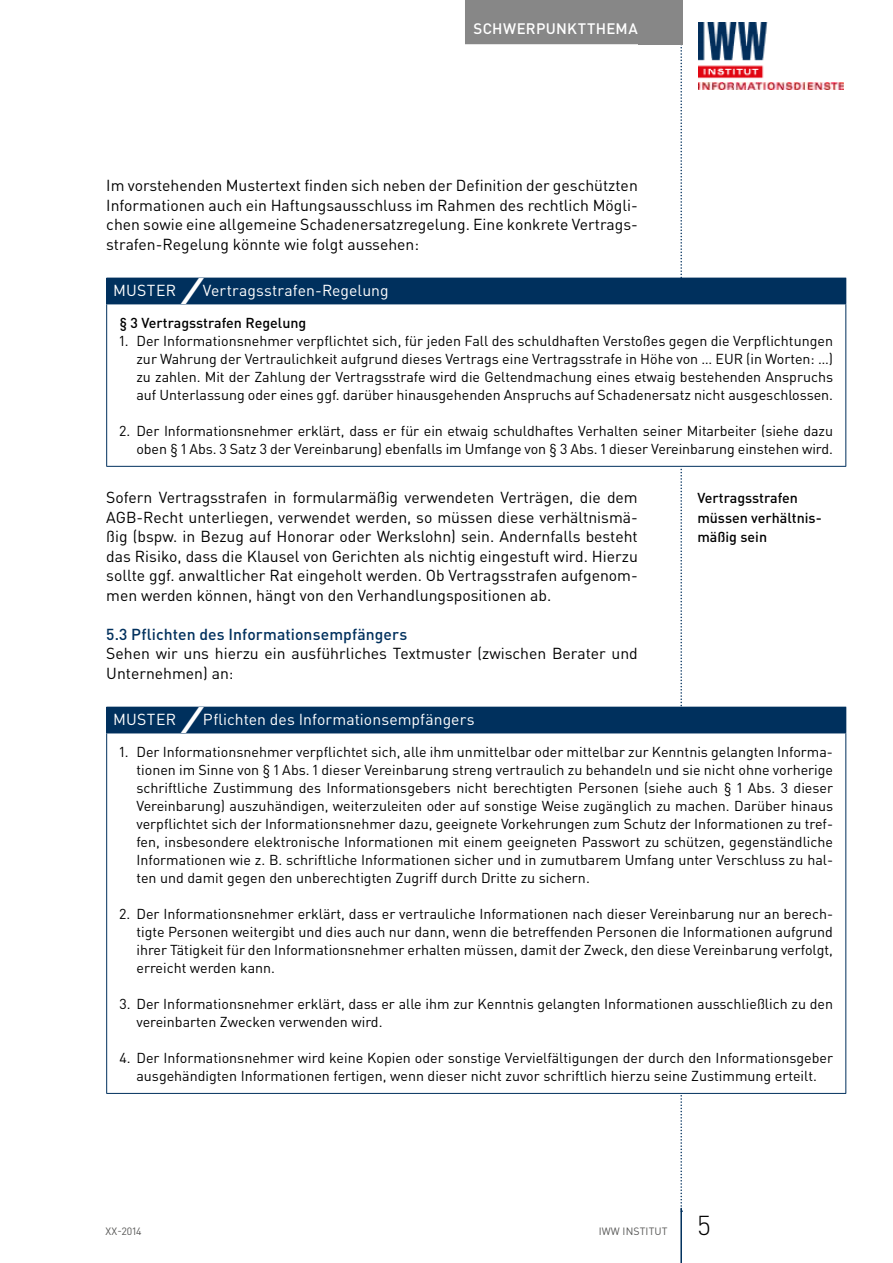
<style>
.page{position:relative;width:893px;height:1263px;background:#fff}
.page>*{position:absolute;margin:0;border:0;box-sizing:border-box;transform-origin:0 0}
.t1{font:300 27px "DIN Pro";color:#000}
.t2{font:15.75px/19.5px "DIN Pro";color:#000;text-align:justify}
.t3{font:15.75px "DIN Pro";letter-spacing:.005em;color:#fff}
.t4{font:500 15.75px "DIN Pro";letter-spacing:.005em;color:#00305d}
.t5{font:500 15px "DIN Pro";letter-spacing:.025em;color:#fff}
.t6{font:14.25px/18px "DIN Pro";color:#000;text-align:justify}
.t7{font:500 14.25px/19.5px "DIN Pro";color:#000}
.t8{font:10.5px "DIN Pro";letter-spacing:.01em;color:#575756}
.s1{font-weight:900;font-style:italic;font-size:33px}
</style>
<div class="page">
<svg style="left:680px;top:44px;width:2px;height:1164px"></svg>
<div style="left:638px;top:0;width:44px;height:44px;background:#878787"></div>
<hr style="left:680px;top:1208px;width:2px;height:55px;background:#00305d">
<div style="left:465px;top:0;width:181px;height:44px;background:#878787"></div>
<img style="left:699px;top:23px;width:144px;height:66px">
<div style="left:107px;top:278px;width:739px;height:26px;background:#00305d"></div>
<div style="left:107px;top:304px;width:739px;height:162px;background:#fff"></div>
<svg style="left:106px;top:278px;width:1px;height:26px"></svg>
<hr style="left:106px;top:304px;width:740px;height:1px;background:#00305d">
<hr style="left:106px;top:304px;width:1px;height:162px;background:#00305d">
<hr style="left:845px;top:304px;width:1px;height:162px;background:#00305d">
<hr style="left:106px;top:466px;width:740px;height:1px;background:#00305d">
<div style="left:107px;top:707px;width:739px;height:26px;background:#00305d"></div>
<div style="left:107px;top:733px;width:739px;height:360px;background:#fff"></div>
<svg style="left:106px;top:707px;width:1px;height:26px"></svg>
<hr style="left:106px;top:733px;width:740px;height:1px;background:#00305d">
<hr style="left:106px;top:733px;width:1px;height:360px;background:#00305d">
<hr style="left:845px;top:733px;width:1px;height:360px;background:#00305d">
<hr style="left:106px;top:1093px;width:740px;height:1px;background:#00305d">
<p class="t5" style="left:473px;top:18px;width:166px">SCHWERPUNKTTHEMA</p>
<p class="t2" style="left:106px;top:175px;width:533px">Im vorstehenden Mustertext finden sich neben der Definition der geschützten Informationen auch ein Haftungsausschluss im Rahmen des rechtlich Mögli&shy;chen sowie eine allgemeine Schadenersatzregelung. Eine konkrete Vertrags&shy;strafen-Regelung könnte wie folgt aussehen:</p>
<p class="t3" style="left:113px;top:280px;width:277px">MUSTER <span class="s1">/</span>Vertragsstrafen-Regelung</p>
<p class="t7" style="left:119px;top:312px;width:188px">§ 3 Vertragsstrafen Regelung</p>
<p class="t6" style="left:136px;top:331px;width:698px;text-indent:-17px">1. Der Informationsnehmer verpflichtet sich, für jeden Fall des schuldhaften Verstoßes gegen die Verpflichtungen zur Wahrung der Vertraulichkeit aufgrund dieses Vertrags eine Vertragsstrafe in Höhe von … EUR (in Worten: …) zu zahlen. Mit der Zahlung der Vertragsstrafe wird die Geltendmachung eines etwaig bestehenden Anspruchs auf Unterlassung oder eines ggf. darüber hinausgehenden Anspruchs auf Schadenersatz nicht ausgeschlossen.</p>
<p class="t6" style="left:119px;top:421px;width:715px;text-align:right">2. Der Informationsnehmer erklärt, dass er für ein etwaig schuldhaftes Verhalten seiner Mitarbeiter (siehe dazu oben § 1 Abs. 3 Satz 3 der Vereinbarung) ebenfalls im Umfange von § 3 Abs. 1 dieser Vereinbarung einstehen wird.</p>
<p class="t2" style="left:106px;top:487px;width:533px">Sofern Vertragsstrafen in formularmäßig verwendeten Verträgen, die dem AGB-Recht unterliegen, verwendet werden, so müssen diese verhältnismä&shy;ßig (bspw. in Bezug auf Honorar oder Werkslohn) sein. Andernfalls besteht das Risiko, dass die Klausel von Gerichten als nichtig eingestuft wird. Hierzu sollte ggf. anwaltlicher Rat eingeholt werden. Ob Vertragsstrafen aufgenom&shy;men werden können, hängt von den Verhandlungspositionen ab.</p>
<p class="t4" style="left:106px;top:623px;width:302px">5.3 Pflichten des Informationsempfängers</p>
<p class="t2" style="left:106px;top:643px;width:533px">Sehen wir uns hierzu ein ausführliches Textmuster (zwischen Berater und<br>Unternehmen) an:</p>
<p class="t3" style="left:113px;top:709px;width:363px">MUSTER <span class="s1">/</span>Pflichten des Informationsempfängers</p>
<p class="t6" style="left:136px;top:742px;width:698px;text-indent:-17px">1. Der Informationsnehmer verpflichtet sich, alle ihm unmittelbar oder mittelbar zur Kenntnis gelangten Informa&shy;tionen im Sinne von § 1 Abs. 1 dieser Vereinbarung streng vertraulich zu behandeln und sie nicht ohne vorherige schriftliche Zustimmung des Informationsgebers nicht berechtigten Personen (siehe auch § 1 Abs. 3 dieser Vereinbarung) auszuhändigen, weiterzuleiten oder auf sonstige Weise zugänglich zu machen. Darüber hinaus verpflichtet sich der Informationsnehmer dazu, geeignete Vorkehrungen zum Schutz der Informationen zu tref&shy;fen, insbesondere elektronische Informationen mit einem geeigneten Passwort zu schützen, gegenständliche Informationen wie z. B. schriftliche Informationen sicher und in zumutbarem Umfang unter Verschluss zu hal&shy;ten und damit gegen den unberechtigten Zugriff durch Dritte zu sichern.</p>
<p class="t6" style="left:136px;top:904px;width:698px;text-indent:-17px">2. Der Informationsnehmer erklärt, dass er vertrauliche Informationen nach dieser Vereinbarung nur an berech&shy;tigte Personen weitergibt und dies auch nur dann, wenn die betreffenden Personen die Informationen aufgrund ihrer Tätigkeit für den Informationsnehmer erhalten müssen, damit der Zweck, den diese Vereinbarung verfolgt, erreicht werden kann.</p>
<p class="t6" style="left:136px;top:994px;width:698px;text-indent:-17px">3. Der Informationsnehmer erklärt, dass er alle ihm zur Kenntnis gelangten Informationen ausschließlich zu den vereinbarten Zwecken verwenden wird.</p>
<p class="t6" style="left:119px;top:1048px;width:715px;text-align:center">4. Der Informationsnehmer wird keine Kopien oder sonstige Vervielfältigungen der durch den Informationsgeber ausgehändigten Informationen fertigen, wenn dieser nicht zuvor schriftlich hierzu seine Zustimmung erteilt.</p>
<p class="t7" style="left:697px;top:488px;width:126px">Vertragsstrafen müssen verhältnis&shy;mäßig sein</p>
<p class="t8" style="left:106px;top:1224px;width:38px">XX-2014</p>
<p class="t8" style="left:599px;top:1224px;width:70px">IWW INSTITUT</p>
<h1 class="t1" style="left:697px;top:1207px;width:15px">5</h1>
</div>
